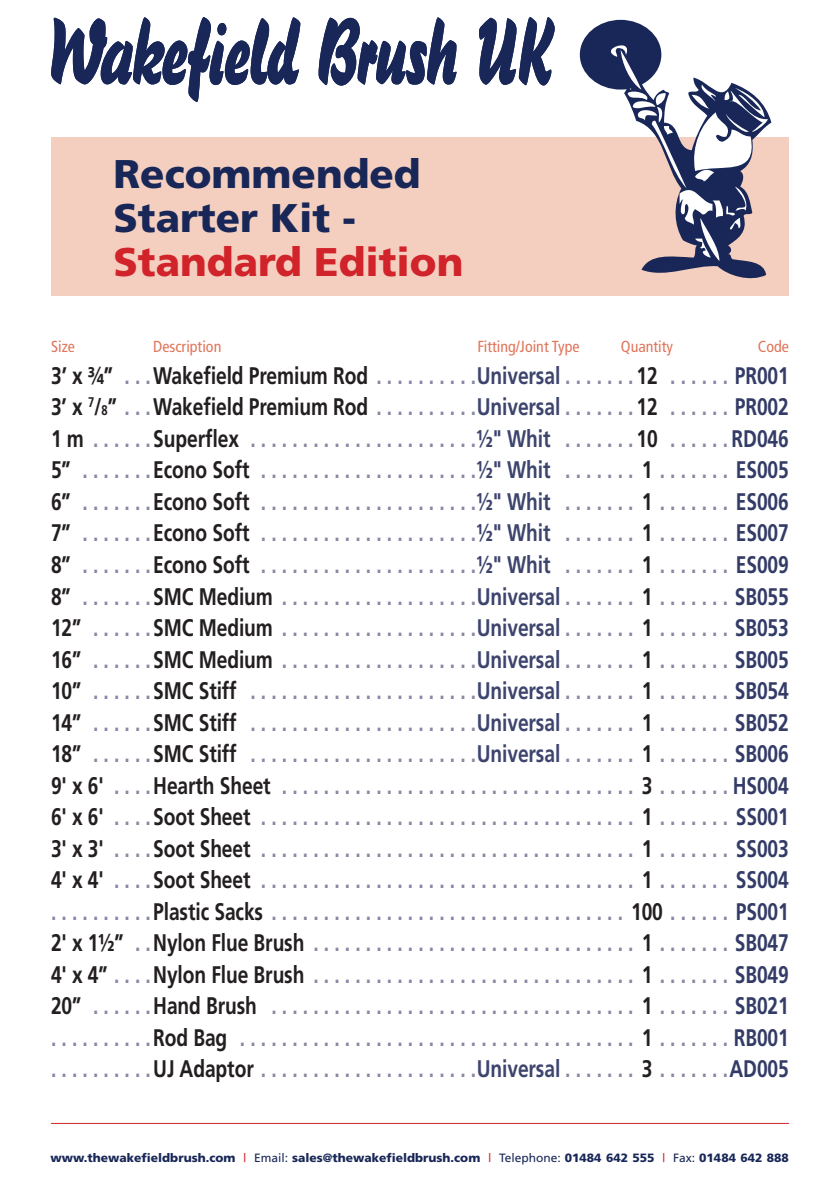
<style>
.page{position:relative;width:840px;height:1191px;background:#fff}
.page>*{position:absolute;margin:0;border:0;box-sizing:border-box;transform-origin:0 0}
.t1{font:900 40px/44px "Frutiger";color:#182757}
.t2{font:900 40px "Frutiger";color:#d1232a}
.t3{font:700 24px/31.6px "Frutiger";letter-spacing:-.005em;color:#8a89a4;text-align:justify;scale:.8 1}
.t4{font:condensed 16px "Frutiger";color:#df765c}
.t5{font:900 12px "Frutiger";color:#182757}
.s1{color:#231f20}
.s2{color:#3d446d}
.s3{color:#333c67}
.s4{font-size:14px;color:#231f20}
.s5{font-weight:400;color:#d1232a}
.s6{font-weight:400}
</style>
<div class="page">
<div style="left:51px;top:137px;width:737px;height:158px;background:#f4cfc0"></div>
<svg style="left:51px;top:17px;width:249px;height:85px"></svg>
<svg style="left:318px;top:17px;width:138px;height:69px"></svg>
<svg style="left:479px;top:17px;width:75px;height:68px"></svg>
<hr style="left:51px;top:1123px;width:737px;height:1px;background:#d1232a">
<svg style="left:579px;top:20px;width:192px;height:259px"></svg>
<h1 class="t1" style="left:113px;top:151px;width:308px">Recommended<br>Starter Kit -</h1>
<h1 class="t2" style="left:113px;top:237px;width:351px">Standard Edition</h1>
<p class="t4" style="left:51px;top:337px;width:25px">Size</p>
<p class="t4" style="left:153px;top:337px;width:70px">Description</p>
<p class="t4" style="left:477px;top:337px;width:103px">Fitting/Joint Type</p>
<p class="t4" style="left:620px;top:337px;width:54px">Quantity</p>
<p class="t4" style="left:757px;top:337px;width:33px">Code</p>
<p class="t3" style="left:51px;top:359px;width:923px"><span class="s1">3’ x ¾”</span> . . <span class="s1">Wakefield Premium Rod</span> . . . . . . . . . <span class="s2">Universal</span> . . . . . . . <span class="s1">12</span> . . . . . . <span class="s3">PR001<br></span><span class="s1">3’ x</span> <sup>7</sup><span class="s1">/</span><span class="s4">8</span><span class="s1">”</span> . . <span class="s1">Wakefield Premium Rod</span> . . . . . . . . . <span class="s2">Universal</span> . . . . . . . <span class="s1">12</span> . . . . . . <span class="s3">PR002<br></span><span class="s1">1 m</span> . . . . . <span class="s1">Superflex</span> . . . . . . . . . . . . . . . . . . . . . <span class="s2">½" Whit</span> . . . . . . <span class="s1">10</span> . . . . . <span class="s3">RD046<br></span><span class="s1">5”</span> . . . . . . <span class="s1">Econo Soft</span> . . . . . . . . . . . . . . . . . . . . <span class="s2">½" Whit</span> . . . . . . . <span class="s1">1</span> . . . . . . . <span class="s3">ES005<br></span><span class="s1">6”</span> . . . . . . <span class="s1">Econo Soft</span> . . . . . . . . . . . . . . . . . . . . <span class="s2">½" Whit</span> . . . . . . . <span class="s1">1</span> . . . . . . . <span class="s3">ES006<br></span><span class="s1">7”</span> . . . . . . <span class="s1">Econo Soft</span> . . . . . . . . . . . . . . . . . . . . <span class="s2">½" Whit</span> . . . . . . . <span class="s1">1</span> . . . . . . . <span class="s3">ES007<br></span><span class="s1">8”</span> . . . . . . <span class="s1">Econo Soft</span> . . . . . . . . . . . . . . . . . . . . <span class="s2">½" Whit</span> . . . . . . . <span class="s1">1</span> . . . . . . . <span class="s3">ES009<br></span><span class="s1">8”</span> . . . . . . <span class="s1">SMC Medium</span> . . . . . . . . . . . . . . . . . . <span class="s2">Universal</span> . . . . . . . <span class="s1">1</span> . . . . . . . <span class="s3">SB055<br></span><span class="s1">12”</span> . . . . . <span class="s1">SMC Medium</span> . . . . . . . . . . . . . . . . . . <span class="s2">Universal</span> . . . . . . . <span class="s1">1</span> . . . . . . . <span class="s3">SB053<br></span><span class="s1">16”</span> . . . . . <span class="s1">SMC Medium</span> . . . . . . . . . . . . . . . . . . <span class="s2">Universal</span> . . . . . . . <span class="s1">1</span> . . . . . . . <span class="s3">SB005<br></span><span class="s1">10”</span> . . . . . <span class="s1">SMC Stiff</span> . . . . . . . . . . . . . . . . . . . . . <span class="s2">Universal</span> . . . . . . . <span class="s1">1</span> . . . . . . . <span class="s3">SB054<br></span><span class="s1">14”</span> . . . . . <span class="s1">SMC Stiff</span> . . . . . . . . . . . . . . . . . . . . . <span class="s2">Universal</span> . . . . . . . <span class="s1">1</span> . . . . . . . <span class="s3">SB052<br></span><span class="s1">18”</span> . . . . . <span class="s1">SMC Stiff</span> . . . . . . . . . . . . . . . . . . . . . <span class="s2">Universal</span> . . . . . . . <span class="s1">1</span> . . . . . . . <span class="s3">SB006<br></span><span class="s1">9' x 6'</span> . . . <span class="s1">Hearth Sheet</span> . . . . . . . . . . . . . . . . . . ................ <span class="s1">3</span> . . . . . . <span class="s3">HS004<br></span><span class="s1">6' x 6'</span> . . . <span class="s1">Soot Sheet</span> . . . . . . . . . . . . . . . . . . . . ................ <span class="s1">1</span> . . . . . . .<span class="s3">SS001<br></span><span class="s1">3' x 3'</span> . . . <span class="s1">Soot Sheet</span> . . . . . . . . . . . . . . . . . . . . . . . . . . . . . . . . . . . <span class="s1">1</span> . . . . . . . <span class="s3">SS003<br></span><span class="s1">4' x 4'</span> . . . <span class="s1">Soot Sheet</span> . . . . . . . . . . . . . . . . . . . . ................ <span class="s1">1</span> . . . . . . .<span class="s3">SS004 </span>..........<span class="s1">Plastic Sacks</span> . . . . . . . . . . . . . . . . . . . ............... <span class="s1">100</span> . . . . . .<span class="s3">PS001<br></span><span class="s1">2' x 1½”</span> . <span class="s1">Nylon Flue Brush</span> . . . . . . . . . . . . . . . . . . . . . . . . . . . . . . . <span class="s1">1</span> . . . . . . . <span class="s3">SB047<br></span><span class="s1">4' x 4”</span> . . . <span class="s1">Nylon Flue Brush</span> . . . . . . . . . . . . . . . . . . . . . . . . . . . . . . <span class="s1">1</span> . . . . . . . <span class="s3">SB049<br></span><span class="s1">20”</span> . . . . . <span class="s1">Hand Brush</span> . . . . . . . . . . . . . . . . . . . ................ <span class="s1">1</span> . . . . . . .<span class="s3">SB021 </span>..........<span class="s1">Rod Bag</span> . . . . . . . . . . . . . . . . . . . . . . ................ <span class="s1">1</span> . . . . . . .<span class="s3">RB001 </span>. . . . . . . . . . <span class="s1">UJ Adaptor</span> . . . . . . . . . . . . . . . . . . . . <span class="s2">Universal</span> . . . . . . . <span class="s1">3</span> . . . . . . <span class="s3">AD005</span></p>
<p class="t5" style="left:50px;top:1150px;width:739px">www.thewakefieldbrush.com <span class="s5">|</span> <span class="s6">Email:</span> sales@thewakefieldbrush.com <span class="s5">|</span> <span class="s6">Telephone:</span> 01484 642 555 <span class="s5">|</span> <span class="s6">Fax:</span> 01484 642 888</p>
</div>
